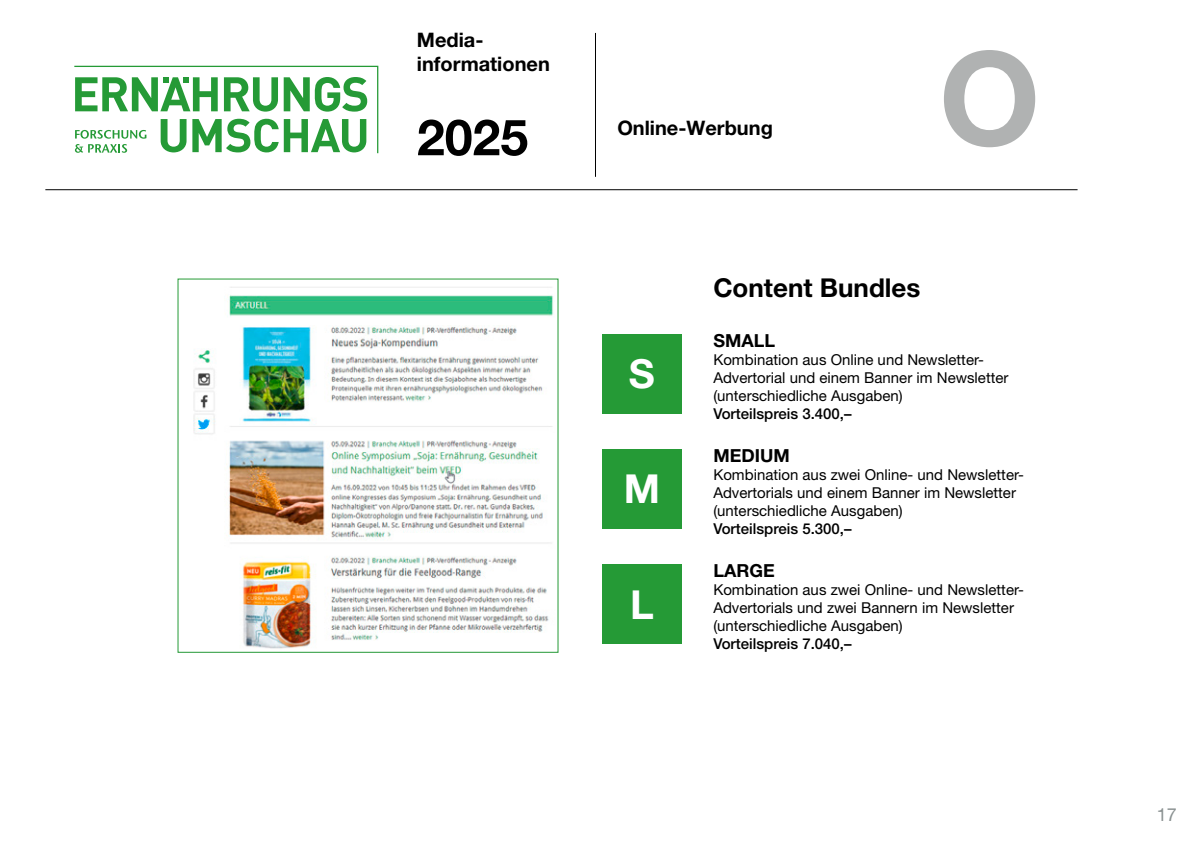
<style>
.page{position:relative;width:1191px;height:842px;background:#fff}
.page>*{position:absolute;margin:0;border:0;box-sizing:border-box;transform-origin:0 0}
.t1{font:700 130px "Helvetica Neue LT Std";color:#b0b2b2}
.t2{font:700 50px "Helvetica Neue LT Std";color:#000}
.t3{font:700 40px "Helvetica Neue LT Std";color:#fff}
.t4{font:700 26px "Helvetica Neue LT Std";color:#000}
.t5{font:700 20px/24px "Helvetica Neue LT Std";color:#000}
.t6{font:700 18px "Helvetica Neue LT Std";color:#000}
.t7{font:18px "Helvetica Neue LT Std";color:#8a9191}
.t8{font:15px/18px "Helvetica Neue LT Std";color:#000}
.t9{font:500 15px "Helvetica Neue LT Std";color:#000}
</style>
<div class="page">
<hr style="left:45px;top:189px;width:1032px;height:1px;background:#000">
<hr style="left:595px;top:33px;width:1px;height:144px;background:#000">
<svg style="left:74px;top:65px;width:305px;height:89px"></svg>
<div style="left:602px;top:334px;width:79px;height:80px;background:#259a36"></div>
<div style="left:602px;top:449px;width:79px;height:80px;background:#259a36"></div>
<div style="left:602px;top:564px;width:79px;height:80px;background:#259a36"></div>
<img style="left:193px;top:287px;width:361px;height:362px">
<h3 class="t5" style="left:417px;top:28px;width:134px">Media&shy;informationen</h3>
<h2 class="t2" style="left:417px;top:107px;width:113px">2025</h2>
<h3 class="t5" style="left:617px;top:116px;width:157px">Online-Werbung</h3>
<h1 class="t1" style="left:939px;top:19px;width:103px">O</h1>
<h3 class="t3" style="left:629px;top:349px;width:27px">S</h3>
<h3 class="t3" style="left:624px;top:464px;width:38px">M</h3>
<h3 class="t3" style="left:630px;top:580px;width:25px">L</h3>
<h3 class="t4" style="left:713px;top:272px;width:209px">Content Bundles</h3>
<p class="t6" style="left:713px;top:330px;width:63px">SMALL</p>
<p class="t8" style="left:713px;top:350px;width:297px">Kombination aus Online und Newsletter-<br>Advertorial und einem Banner im Newsletter (unterschiedliche Ausgaben)</p>
<p class="t9" style="left:713px;top:405px;width:140px">Vorteilspreis 3.400,–</p>
<p class="t6" style="left:713px;top:445px;width:78px">MEDIUM</p>
<p class="t8" style="left:713px;top:466px;width:312px">Kombination aus zwei Online- und Newsletter-<br>Advertorials und einem Banner im Newsletter (unterschiedliche Ausgaben)</p>
<p class="t9" style="left:713px;top:520px;width:140px">Vorteilspreis 5.300,–</p>
<p class="t6" style="left:713px;top:560px;width:63px">LARGE</p>
<p class="t8" style="left:713px;top:581px;width:312px">Kombination aus zwei Online- und Newsletter-<br>Advertorials und zwei Bannern im Newsletter (unterschiedliche Ausgaben)</p>
<p class="t9" style="left:713px;top:635px;width:140px">Vorteilspreis 7.040,–</p>
<p class="t7" style="left:1156px;top:803px;width:22px">17</p>
</div>
